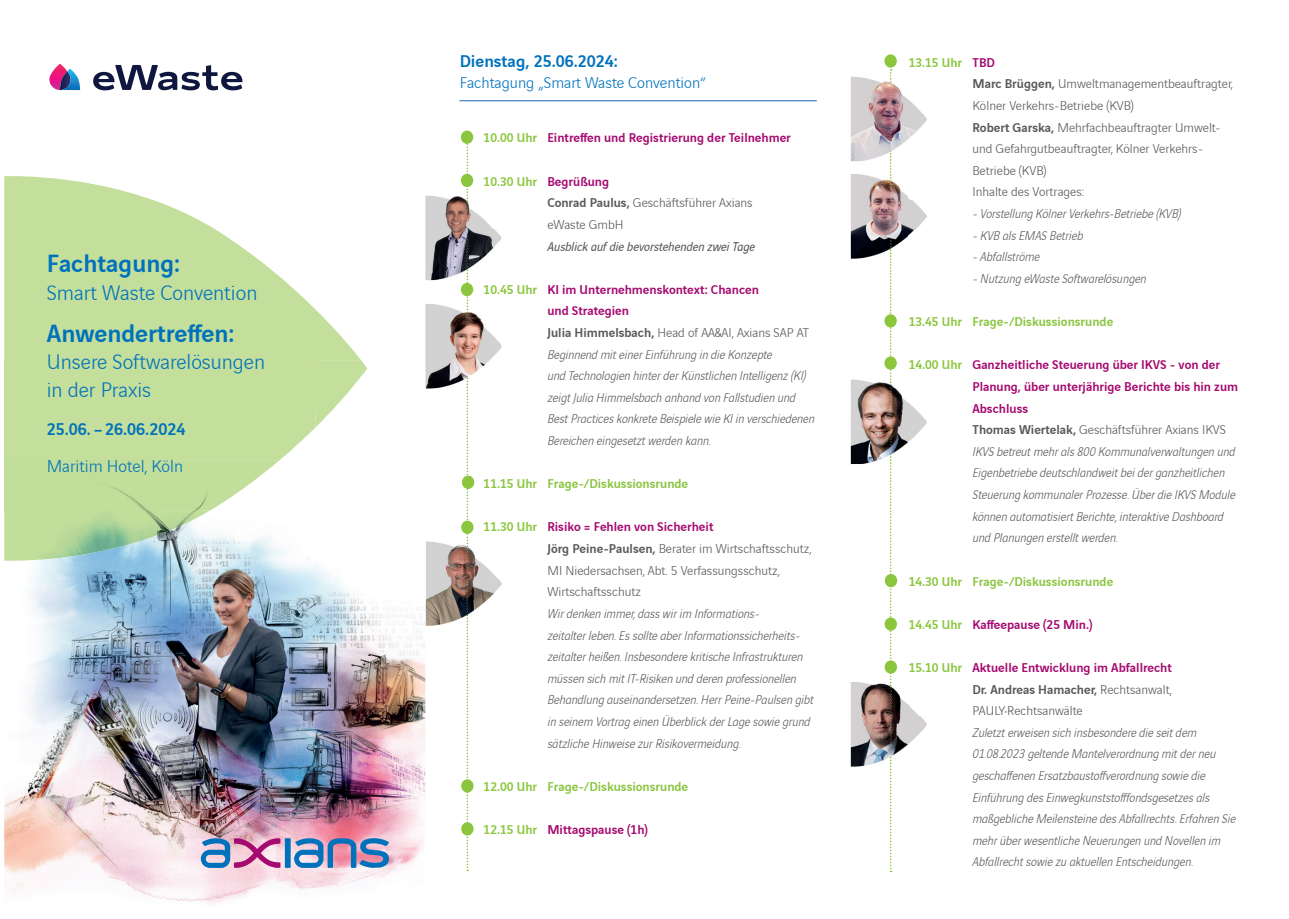
<style>
.page{position:relative;width:1289px;height:919px;background:#fff}
.page>*{position:absolute;margin:0;border:0;box-sizing:border-box;transform-origin:0 0}
.t1{font:500 26.4px "Vinci Sans";color:#0072bc}
.t2{font:300 22.2px/27.8px "Vinci Sans";color:#0072bc}
.t3{font:500 18px "Vinci Sans";color:#0072bc}
.t4{font:300 18px "Vinci Sans";color:#0072bc}
.t5{font:300 16.5px "Vinci Sans";color:#0072bc}
.t6{font:italic 300 13.5px/21.6px "Vinci Sans";color:#57585a}
.t7{font:300 13.5px/21.6px "Vinci Sans";color:#57585a}
.t8{font:500 13.5px/21.6px "Vinci Sans";color:#a50a70;text-align:justify}
.t9{font:500 13.5px "Vinci Sans";color:#8ac541}
.t10{font:italic 13.5px "Vinci Sans";color:#57585a}
.s1{color:#8bc63e}
.s2{font-weight:500;color:#8bc63e}
.s3{font-weight:500;color:#a50a70}
.s4{font-weight:500}
.s5{font-weight:500;font-style:normal;color:#8bc63e}
.s6{font-weight:500;font-style:normal;color:#a50a70}
.s7{font-weight:500;font-style:normal}
.s8{font-style:normal}
.s9{color:#57585a}
.s10{font-weight:300;color:#57585a}
</style>
<div class="page">
<img style="left:4px;top:427px;width:421px;height:478px">
<svg style="left:4px;top:176px;width:357px;height:184px;fill:#c4df9b"></svg>
<div style="left:4px;top:360px;width:311px;height:100px;background:#c4df9b"></div>
<img style="left:315px;top:360px;width:52px;height:67px">
<img style="left:4px;top:460px;width:275px;height:50px">
<img style="left:4px;top:510px;width:156px;height:50px">
<img style="left:160px;top:510px;width:50px;height:24px">
<div style="left:285px;top:838px;width:6px;height:29px;background:#0072bc"></div>
<svg style="left:201px;top:838px;width:79px;height:29px;background:#ae8fbc"></svg>
<svg style="left:294px;top:838px;width:95px;height:29px;background:#8091bd"></svg>
<hr style="left:459px;top:100px;width:357px;height:1px;background:#1a66b2">
<svg style="left:466px;top:144px;width:2px;height:727px"></svg>
<div style="left:461px;top:131px;width:11px;height:12px;background:#8bc63e;border-radius:50%"></div>
<div style="left:461px;top:130px;width:12px;height:14px;border:2px solid #8bc63e;border-radius:50%"></div>
<div style="left:462px;top:521px;width:11px;height:12px;background:#8bc63e;border-radius:50%"></div>
<div style="left:461px;top:520px;width:12px;height:14px;border:2px solid #8bc63e;border-radius:50%"></div>
<div style="left:462px;top:476px;width:11px;height:12px;background:#8bc63e;border-radius:50%"></div>
<div style="left:462px;top:475px;width:12px;height:14px;border:2px solid #8bc63e;border-radius:50%"></div>
<svg style="left:889px;top:69px;width:2px;height:803px"></svg>
<div style="left:885px;top:55px;width:11px;height:12px;background:#8bc63e;border-radius:50%"></div>
<div style="left:884px;top:54px;width:12px;height:14px;border:2px solid #8bc63e;border-radius:50%"></div>
<div style="left:885px;top:315px;width:11px;height:12px;background:#8bc63e;border-radius:50%"></div>
<div style="left:884px;top:314px;width:12px;height:13px;border:2px solid #8bc63e;border-radius:50%"></div>
<div style="left:885px;top:357px;width:11px;height:12px;background:#8bc63e;border-radius:50%"></div>
<div style="left:884px;top:356px;width:12px;height:14px;border:2px solid #8bc63e;border-radius:50%"></div>
<div style="left:885px;top:661px;width:11px;height:12px;background:#8bc63e;border-radius:50%"></div>
<div style="left:884px;top:660px;width:13px;height:13px;border:2px solid #8bc63e;border-radius:50%"></div>
<div style="left:885px;top:574px;width:11px;height:12px;background:#8bc63e;border-radius:50%"></div>
<div style="left:884px;top:574px;width:13px;height:13px;border:2px solid #8bc63e;border-radius:50%"></div>
<div style="left:885px;top:618px;width:11px;height:12px;background:#8bc63e;border-radius:50%"></div>
<div style="left:884px;top:617px;width:13px;height:13px;border:2px solid #8bc63e;border-radius:50%"></div>
<div style="left:462px;top:822px;width:11px;height:12px;background:#8bc63e;border-radius:50%"></div>
<div style="left:461px;top:822px;width:12px;height:13px;border:2px solid #8bc63e;border-radius:50%"></div>
<div style="left:462px;top:780px;width:11px;height:11px;background:#8bc63e;border-radius:50%"></div>
<div style="left:461px;top:779px;width:12px;height:13px;border:2px solid #8bc63e;border-radius:50%"></div>
<div style="left:461px;top:174px;width:11px;height:12px;background:#8bc63e;border-radius:50%"></div>
<div style="left:461px;top:174px;width:12px;height:13px;border:2px solid #8bc63e;border-radius:50%"></div>
<div style="left:461px;top:284px;width:11px;height:11px;background:#8bc63e;border-radius:50%"></div>
<div style="left:461px;top:283px;width:12px;height:13px;border:2px solid #8bc63e;border-radius:50%"></div>
<svg style="left:93px;top:65px;width:149px;height:25px"></svg>
<svg style="left:49px;top:64px;width:31px;height:26px"></svg>
<img style="left:425px;top:195px;width:76px;height:85px">
<img style="left:483px;top:220px;width:18px;height:9px">
<img style="left:483px;top:241px;width:18px;height:12px">
<img style="left:466px;top:195px;width:2px;height:76px">
<img style="left:425px;top:304px;width:76px;height:84px">
<img style="left:483px;top:306px;width:18px;height:12px">
<img style="left:483px;top:370px;width:18px;height:13px">
<img style="left:466px;top:304px;width:2px;height:75px">
<img style="left:426px;top:541px;width:76px;height:84px">
<img style="left:483px;top:565px;width:19px;height:12px">
<img style="left:483px;top:587px;width:19px;height:9px">
<img style="left:483px;top:608px;width:19px;height:11px">
<img style="left:466px;top:542px;width:2px;height:74px">
<img style="left:850px;top:174px;width:76px;height:85px">
<img style="left:908px;top:174px;width:18px;height:4px">
<img style="left:908px;top:187px;width:18px;height:12px">
<img style="left:908px;top:230px;width:18px;height:10px">
<img style="left:908px;top:252px;width:18px;height:7px">
<img style="left:889px;top:174px;width:2px;height:74px">
<img style="left:850px;top:76px;width:76px;height:85px">
<img style="left:908px;top:100px;width:18px;height:13px">
<img style="left:908px;top:144px;width:18px;height:12px">
<img style="left:889px;top:76px;width:2px;height:76px">
<img style="left:850px;top:379px;width:76px;height:85px">
<img style="left:908px;top:382px;width:18px;height:12px">
<img style="left:908px;top:403px;width:18px;height:9px">
<img style="left:889px;top:379px;width:2px;height:76px">
<img style="left:850px;top:682px;width:76px;height:84px">
<img style="left:908px;top:706px;width:18px;height:9px">
<img style="left:908px;top:749px;width:18px;height:12px">
<img style="left:889px;top:682px;width:2px;height:73px">
<h1 class="t1" style="left:47px;top:243px;width:135px">Fachtagung:</h1>
<h2 class="t2" style="left:47px;top:277px;width:212px">Smart Waste Convention</h2>
<h1 class="t1" style="left:47px;top:312px;width:189px">Anwendertreffen:</h1>
<h2 class="t2" style="left:47px;top:346px;width:220px">Unsere Softwarelösungen in der Praxis</h2>
<h3 class="t3" style="left:47px;top:415px;width:140px">25.06. – 26.06.2024</h3>
<h3 class="t4" style="left:47px;top:453px;width:138px">Maritim Hotel, Köln</h3>
<h3 class="t3" style="left:460px;top:47px;width:160px">Dienstag, 25.06.2024:</h3>
<p class="t5" style="left:460px;top:71px;width:248px">Fachtagung „Smart Waste Convention“</p>
<p class="t8" style="left:483px;top:126px;width:309px"><span class="s1">10.00 Uhr</span> Eintreffen und Registrierung der Teilnehmer</p>
<p class="t7" style="left:547px;top:169px;width:207px;text-indent:-64px"><span class="s2">10.30 Uhr</span> <span class="s3">Begrüßung<br></span><span class="s4">Conrad Paulus,</span> Geschäftsführer Axians eWaste GmbH</p>
<p class="t10" style="left:547px;top:236px;width:209px">Ausblick auf die bevorstehenden zwei Tage</p>
<p class="t6" style="left:547px;top:277px;width:268px;text-indent:-64px"><span class="s5">10.45 Uhr</span> <span class="s6">KI im Unternehmenskontext: Chancen<br>und Strategien<br></span><span class="s7">Julia Himmelsbach,</span> <span class="s8">Head of AA&amp;AI, Axians SAP AT </span>Beginnend mit einer Einführung in die Konzepte<br>und Technologien hinter der Künstlichen Intelligenz (KI) zeigt Julia Himmelsbach anhand von Fallstudien und Best Practices konkrete Beispiele wie KI in verschiedenen Bereichen eingesetzt werden kann.</p>
<p class="t9" style="left:483px;top:473px;width:206px"><span class="s1">11.15 Uhr</span> Frage-/Diskussionsrunde</p>
<p class="t7" style="left:547px;top:515px;width:266px;text-indent:-64px"><span class="s2">11.30 Uhr</span> <span class="s3">Risiko = Fehlen von Sicherheit<br></span><span class="s4">Jörg Peine-Paulsen,</span> Berater im Wirtschaftsschutz, MI Niedersachsen, Abt. 5 Verfassungsschutz, Wirtschaftsschutz</p>
<p class="t6" style="left:547px;top:601px;width:268px">Wir denken immer, dass wir im Informations-<br>zeitalter leben. Es sollte aber Informationssicherheits&shy;zeitalter heißen. Insbesondere kritische Infrastrukturen müssen sich mit IT-Risiken und deren professionellen Behandlung auseinandersetzen. Herr Peine-Paulsen gibt in seinem Vortrag einen Überblick der Lage sowie grund sätzliche Hinweise zur Risikovermeidung.</p>
<p class="t9" style="left:483px;top:775px;width:206px"><span class="s1">12.00 Uhr</span> Frage-/Diskussionsrunde</p>
<p class="t8" style="left:483px;top:817px;width:166px"><span class="s1">12.15 Uhr</span> Mittagspause (1h)</p>
<p class="t7" style="left:972px;top:50px;width:262px;text-indent:-64px"><span class="s2">13.15 Uhr</span> <span class="s3">TBD<br></span><span class="s4">Marc Brüggen,</span> Umweltmanagementbeauftragter,<br>Kölner Verkehrs-Betriebe (KVB)<br><span class="s4">Robert Garska,</span> Mehrfachbeauftragter Umwelt&shy;und Gefahrgutbeauftragter, Kölner Verkehrs-<br>Betriebe (KVB)<br>Inhalte des Vortrages:</p>
<p class="t6" style="left:972px;top:202px;width:210px">- Vorstellung Kölner Verkehrs-Betriebe (KVB)</p>
<p class="t6" style="left:972px;top:223px;width:112px">- KVB als EMAS Betrieb</p>
<p class="t6" style="left:972px;top:245px;width:69px">- Abfallströme</p>
<p class="t6" style="left:972px;top:266px;width:175px">- Nutzung eWaste Softwarelösungen</p>
<p class="t9" style="left:908px;top:311px;width:206px"><span class="s1">13.45 Uhr</span> Frage-/Diskussionsrunde</p>
<p class="t6" style="left:972px;top:353px;width:267px;text-indent:-64px"><span class="s5">14.00 Uhr</span> <span class="s6">Ganzheitliche Steuerung über IKVS - von der Planung, über unterjährige Berichte bis hin zum Abschluss<br></span><span class="s7">Thomas Wiertelak,</span> <span class="s8">Geschäftsführer Axians IKVS </span>IKVS betreut mehr als 800 Kommunalverwaltungen und Eigenbetriebe deutschlandweit bei der ganzheitlichen Steuerung kommunaler Prozesse. Über die IKVS Module können automatisiert Berichte, interaktive Dashboard und Planungen erstellt werden.</p>
<p class="t9" style="left:908px;top:570px;width:206px"><span class="s1">14.30 Uhr</span> Frage-/Diskussionsrunde</p>
<p class="t8" style="left:908px;top:612px;width:185px"><span class="s1">14.45 Uhr</span> Kaffeepause (25 Min.)</p>
<p class="t8" style="left:972px;top:655px;width:201px;text-indent:-64px"><span class="s1">15.10 Uhr</span> Aktuelle Entwicklung im Abfallrecht <span class="s9">Dr. Andreas Hamacher,</span> <span class="s10">Rechtsanwalt, PAULY•Rechtsanwälte</span></p>
<p class="t6" style="left:972px;top:720px;width:265px">Zuletzt erweisen sich insbesondere die seit dem 01.08.2023 geltende Mantelverordnung mit der neu geschaffenen Ersatzbaustoffverordnung sowie die Einführung des Einwegkunststofffondsgesetzes als maßgebliche Meilensteine des Abfallrechts. Erfahren Sie mehr über wesentliche Neuerungen und Novellen im Abfallrecht sowie zu aktuellen Entscheidungen.</p>
</div>
